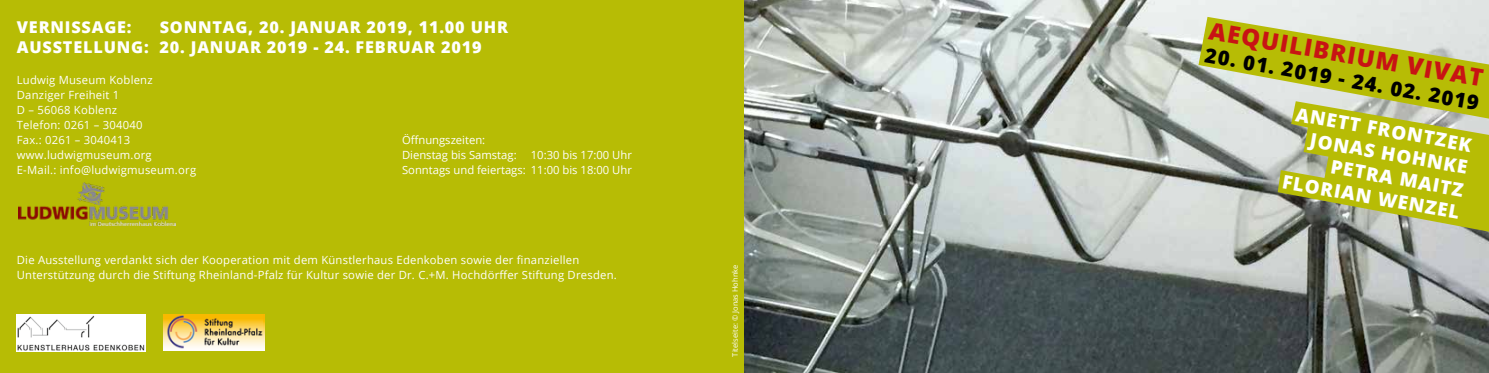
<style>
.page{position:relative;width:1489px;height:373px;background:#fff}
.page>*{position:absolute;margin:0;border:0;box-sizing:border-box;transform-origin:0 0}
.t1{font:800 23.75px "Open Sans";color:#c81314}
.t2{font:800 20.25px "Open Sans";color:#000}
.t3{font:800 18.75px/22.8px "Open Sans";color:#fff;text-align:right}
.t4{font:800 16.25px/20px "Open Sans";letter-spacing:.05em;color:#fff}
.t5{font:11.25px/15px "Open Sans";letter-spacing:.02em;color:#fff}
.t6{font:11.25px/15px "Open Sans";color:#fff}
.t7{font:7.5px "Open Sans";color:#fff}
</style>
<div class="page">
<div style="left:0;top:0;width:761px;height:372px;background:#b7bc05"></div>
<img style="left:163px;top:314px;width:101px;height:36px">
<img style="left:17px;top:314px;width:129px;height:36px">
<img style="left:744px;top:0;width:744px;height:372px">
<svg style="left:1198px;top:17px;width:290px;height:214px;background:#bbc05f"></svg>
<img style="left:19px;top:182px;width:156px;height:43px">
<h3 class="t4" style="left:17px;top:16px;width:492px;text-indent:143px">SONNTAG, 20. JANUAR 2019, 11.00 UHR<br>AUSSTELLUNG: 20. JANUAR 2019 - 24. FEBRUAR 2019</h3>
<h3 class="t4" style="left:17px;top:16px;width:116px">VERNISSAGE:</h3>
<p class="t5" style="left:17px;top:72px;width:181px">Ludwig Museum Koblenz<br>Danziger Freiheit 1<br>D – 56068 Koblenz<br>Telefon: 0261 – 304040<br>Fax.: 0261 – 3040413 www.ludwigmuseum.org<br>E-Mail.: info@ludwigmuseum.org</p>
<p class="t6" style="left:402px;top:132px;width:116px">Öffnungszeiten:<br>Dienstag bis Samstag:</p>
<p class="t6" style="left:402px;top:147px;width:231px;text-align:right">10:30 bis 17:00 Uhr<br>Sonntags und feiertags: 11:00 bis 18:00 Uhr</p>
<p class="t5" style="left:17px;top:252px;width:601px">Die Ausstellung verdankt sich der Kooperation mit dem Künstlerhaus Edenkoben sowie der finanziellen<br>Unterstützung durch die Stiftung Rheinland-Pfalz für Kultur sowie der Dr. C.+M. Hochdörffer Stiftung Dresden.</p>
<p class="t7" style="left:730px;top:356px;width:93px;rotate:-90deg">Titelseite: © Jonas Hohnke</p>
<h1 class="t1" style="left:1212px;top:12px;width:279px;rotate:10deg">AEQUILIBRIUM VIVAT</h1>
<h2 class="t2" style="left:1207px;top:39px;width:279px;rotate:10deg">20. 01. 2019 - 24. 02. 2019</h2>
<h3 class="t3" style="left:1296px;top:101px;width:181px;rotate:10deg">ANETT FRONTZEK<br>JONAS HOHNKE<br>PETRA MAITZ<br>FLORIAN WENZEL</h3>
</div>
